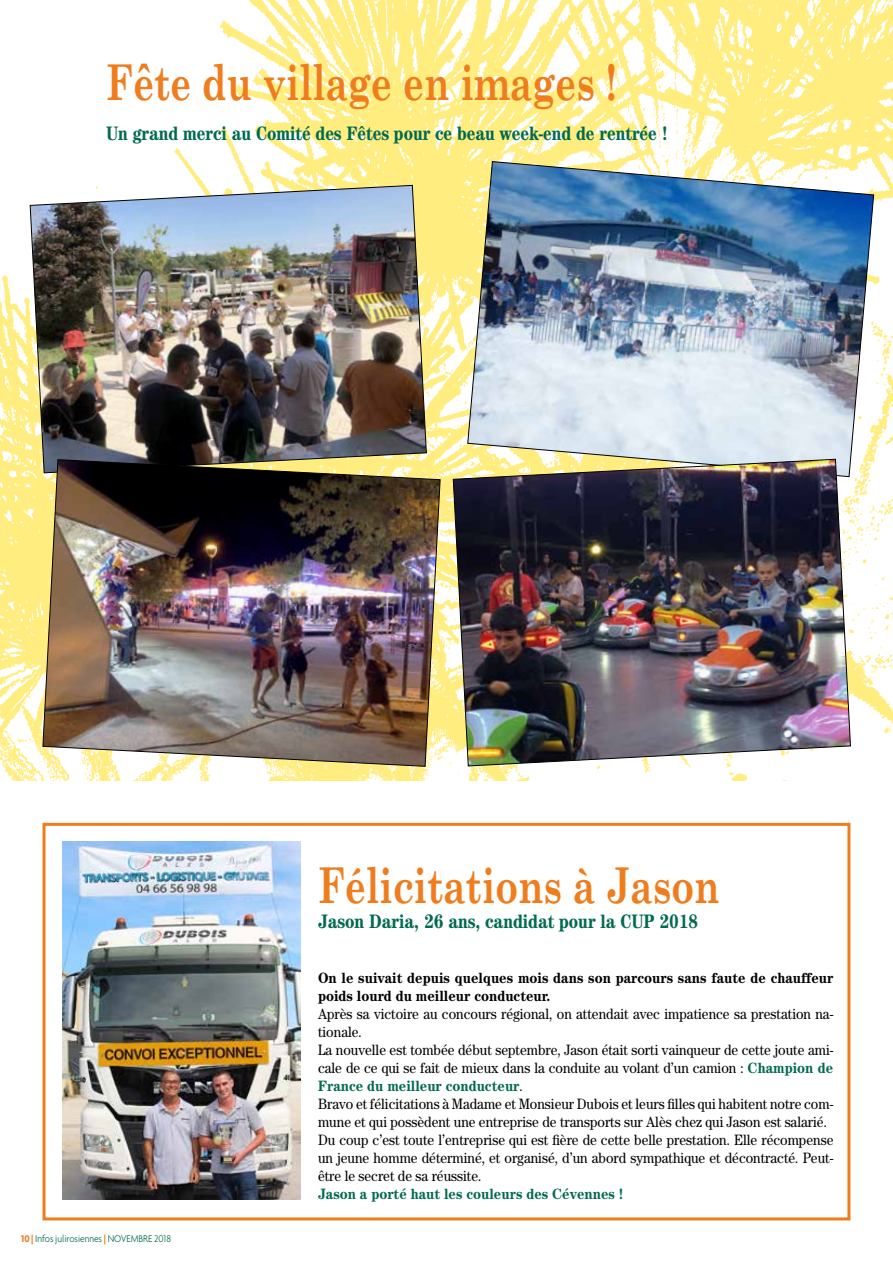
<style>
.page{position:relative;width:893px;height:1263px;background:#fff}
.page>*{position:absolute;margin:0;border:0;box-sizing:border-box;transform-origin:0 0}
.t1{font:700 49.5px "Century Schoolbook";color:#ef7d1e;scale:.75 1}
.t2{font:700 condensed 19.5px "Century";color:#006a50}
.t3{font:15px/18px "Century";color:#000;scale:.9 1}
.t4{font:700 15px/18px "Century";color:#000;scale:.9 1}
.t5{font:700 15px "Century";color:#006a50;scale:.9 1}
.t6{font:300 10.5px "Agenda";color:#006a50;scale:.9 1}
.s1{font-weight:700;color:#ef7d1e}
.s2{font-weight:700;color:#006a50}
</style>
<div class="page">
<img style="left:0;top:0;width:893px;height:780px">
<img style="left:467px;top:161px;width:407px;height:316px">
<img style="left:452px;top:458px;width:399px;height:309px">
<img style="left:29px;top:185px;width:398px;height:289px">
<img style="left:42px;top:459px;width:399px;height:308px">
<div style="left:43px;top:823px;width:807px;height:397px;border:3px solid #ef7d1e"></div>
<img style="left:62px;top:841px;width:239px;height:358px">
<h1 class="t1" style="left:106px;top:53px;width:682px">Fête du village en images !</h1>
<h2 class="t2" style="left:106px;top:122px;width:563px">Un grand merci au Comité des Fêtes pour ce beau week-end de rentrée !</h2>
<h1 class="t1" style="left:318px;top:855px;width:537px">Félicitations à Jason</h1>
<h2 class="t2" style="left:318px;top:910px;width:382px">Jason Daria, 26 ans, candidat pour la CUP 2018</h2>
<p class="t6" style="left:21px;top:1232px;width:168px"><span class="s1">10 |</span> Infos julirosiennes <span class="s1">|</span> NOVEMBRE 2018</p>
<p class="t4" style="left:318px;top:969px;width:574px">On le suivait depuis quelques mois dans son parcours sans faute de chauffeur poids lourd du meilleur conducteur.</p>
<p class="t3" style="left:318px;top:1005px;width:574px">Après sa victoire au concours régional, on attendait avec impatience sa prestation na&shy;tionale.<br>La nouvelle est tombée début septembre, Jason était sorti vainqueur de cette joute ami&shy;cale de ce qui se fait de mieux dans la conduite au volant d’un camion : <span class="s2">Champion de France du meilleur conducteur</span>.<br>Bravo et félicitations à Madame et Monsieur Dubois et leurs filles qui habitent notre com&shy;mune et qui possèdent une entreprise de transports sur Alès chez qui Jason est salarié.<br>Du coup c’est toute l’entreprise qui est fière de cette belle prestation. Elle récompense un jeune homme déterminé, et organisé, d’un abord sympathique et décontracté. Peut&shy;être le secret de sa réussite.</p>
<p class="t5" style="left:318px;top:1185px;width:341px">Jason a porté haut les couleurs des Cévennes !</p>
</div>
